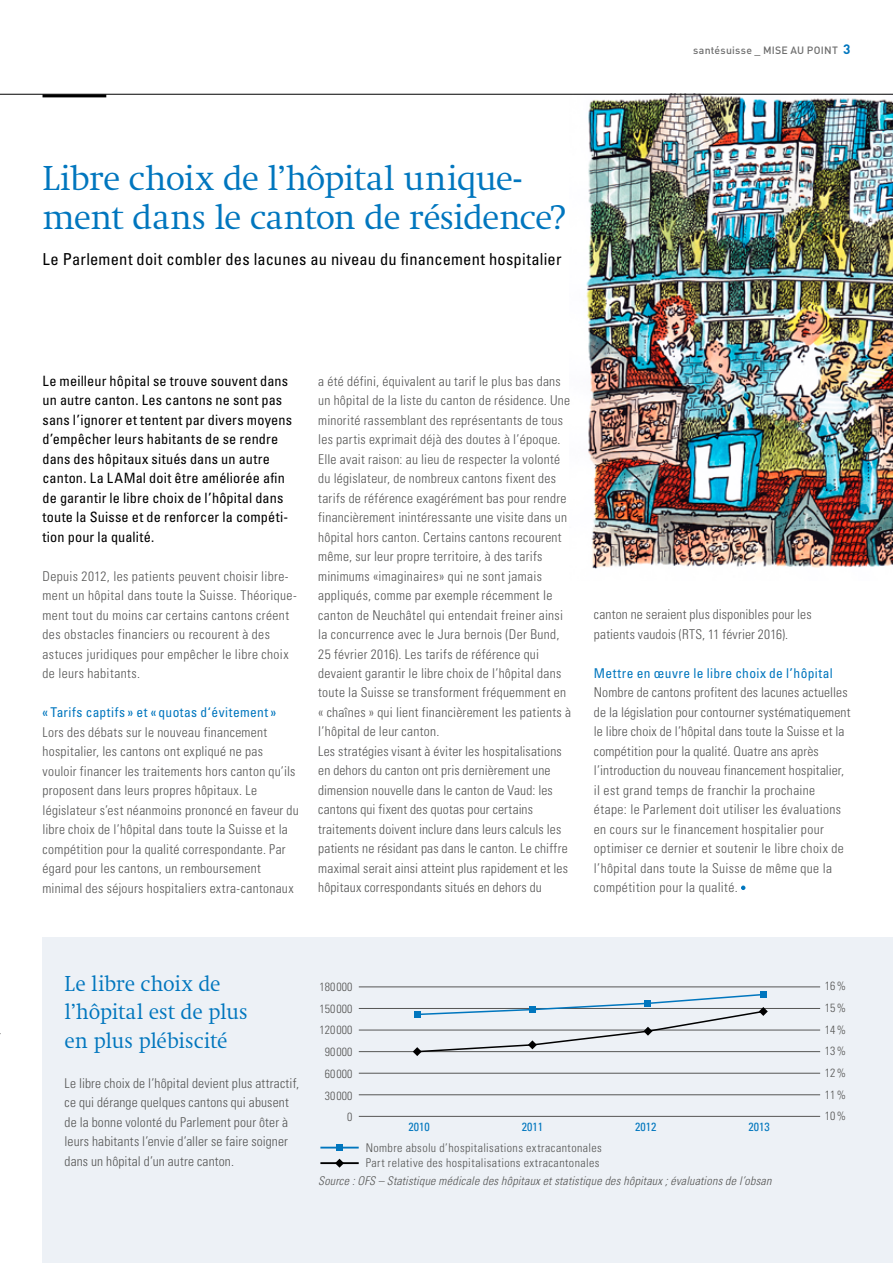
<style>
.page{position:relative;width:893px;height:1263px;background:#fff}
.page>*{position:absolute;margin:0;border:0;box-sizing:border-box;transform-origin:0 0}
.t1{font:300 36px/39px "Swift EF";letter-spacing:-.03em;color:#0076be}
.t2{font:300 22.5px/28.5px "Swift EF";letter-spacing:-.015em;color:#0076be;scale:.96 1}
.t3{font:condensed 16.5px "Univers LT Std";letter-spacing:.01em;color:#000}
.t4{font:condensed 14.25px/19.5px "Univers LT Std";letter-spacing:.01em;color:#000}
.t5{font:300 condensed 13.5px/19.5px "Univers LT Std";letter-spacing:.02em;color:#565655}
.t6{font:condensed 13.5px "Univers LT Std";letter-spacing:.03em;color:#0076be}
.t7{font:300 condensed 12px/15px "Univers LT Std";letter-spacing:.035em;color:#565655}
.t8{font:italic 300 condensed 12px "Univers LT Std";letter-spacing:.02em;color:#565655}
.t9{font:300 condensed 11.85px "Univers LT Std";color:#565655}
.t10{font:condensed 11.85px "Univers LT Std";color:#0076be}
.t11{font:500 10.5px "DIN";letter-spacing:.025em;color:#6e6e6e}
.s1{font-weight:700;font-size:13.5px;color:#0076be}
</style>
<div class="page">
<div style="left:43px;top:938px;width:850px;height:325px;background:#edf1f6"></div>
<img style="left:570px;top:93px;width:323px;height:476px">
<hr style="left:0;top:94px;width:893px;height:1px;background:#000">
<hr style="left:43px;top:94px;width:63px;height:3px;background:#000">
<hr style="left:359px;top:1116px;width:461px;height:1px;background:#565655">
<hr style="left:359px;top:1094px;width:461px;height:1px;background:#565655">
<hr style="left:359px;top:1073px;width:461px;height:1px;background:#565655">
<hr style="left:359px;top:1051px;width:461px;height:1px;background:#565655">
<hr style="left:359px;top:1030px;width:461px;height:1px;background:#565655">
<hr style="left:359px;top:1008px;width:461px;height:1px;background:#565655">
<hr style="left:359px;top:986px;width:461px;height:1px;background:#565655">
<div style="left:760px;top:991px;width:6px;height:7px;background:#0076be"></div>
<hr style="left:320px;top:1162px;width:39px;height:2px;background:#000">
<svg style="left:413px;top:993px;width:355px;height:63px"></svg>
<hr style="left:320px;top:1147px;width:39px;height:1px;background:#0076be">
<svg style="left:335px;top:1159px;width:9px;height:9px"></svg>
<div style="left:336px;top:1144px;width:7px;height:7px;background:#0076be"></div>
<svg style="left:741px;top:885px;width:4px;height:5px"></svg>
<p class="t11" style="left:693px;top:43px;width:159px">santésuisse _ MISE AU POINT <span class="s1">3</span></p>
<h1 class="t1" style="left:43px;top:160px;width:524px">Libre choix de l’hôpital unique&shy;ment dans le canton de résidence?</h1>
<p class="t3" style="left:43px;top:249px;width:520px">Le Parlement doit combler des lacunes au niveau du financement hospitalier</p>
<p class="t4" style="left:43px;top:370px;width:251px">Le meilleur hôpital se trouve souvent dans un autre canton. Les cantons ne sont pas sans l’ignorer et tentent par divers moyens d’empêcher leurs habitants de se rendre dans des hôpitaux situés dans un autre canton. La LAMal doit être améliorée afin de garantir le libre choix de l’hôpital dans toute la Suisse et de renforcer la compéti&shy;tion pour la qualité.</p>
<p class="t5" style="left:43px;top:566px;width:256px">Depuis 2012, les patients peuvent choisir libre&shy;ment un hôpital dans toute la Suisse. Théorique&shy;ment tout du moins car certains cantons créent des obstacles financiers ou recourent à des astuces juridiques pour empêcher le libre choix de leurs habitants.</p>
<p class="t6" style="left:43px;top:704px;width:235px">«Tarifs captifs» et «quotas d‘évitement»</p>
<p class="t5" style="left:43px;top:722px;width:258px">Lors des débats sur le nouveau financement hospitalier, les cantons ont expliqué ne pas vouloir financer les traitements hors canton qu’ils proposent dans leurs propres hôpitaux. Le législateur s’est néanmoins prononcé en faveur du libre choix de l’hôpital dans toute la Suisse et la compétition pour la qualité correspondante. Par égard pour les cantons, un remboursement minimal des séjours hospitaliers extra-cantonaux</p>
<p class="t5" style="left:318px;top:371px;width:254px">a été défini, équivalent au tarif le plus bas dans un hôpital de la liste du canton de résidence. Une minorité rassemblant des représentants de tous les partis exprimait déjà des doutes à l’époque.<br>Elle avait raison: au lieu de respecter la volonté du législateur, de nombreux cantons fixent des tarifs de référence exagérément bas pour rendre financièrement inintéressante une visite dans un hôpital hors canton. Certains cantons recourent même, sur leur propre territoire, à des tarifs minimums «imaginaires» qui ne sont jamais appliqués, comme par exemple récemment le canton de Neuchâtel qui entendait freiner ainsi la concurrence avec le Jura bernois (Der Bund, 25 février 2016). Les tarifs de référence qui devaient garantir le libre choix de l’hôpital dans toute la Suisse se transforment fréquemment en « chaînes » qui lient financièrement les patients à l’hôpital de leur canton.<br>Les stratégies visant à éviter les hospitalisations en dehors du canton ont pris dernièrement une dimension nouvelle dans le canton de Vaud: les cantons qui fixent des quotas pour certains traitements doivent inclure dans leurs calculs les patients ne résidant pas dans le canton. Le chiffre maximal serait ainsi atteint plus rapidement et les hôpitaux correspondants situés en dehors du</p>
<p class="t5" style="left:594px;top:605px;width:219px">canton ne seraient plus disponibles pour les patients vaudois (RTS, 11 février 2016).</p>
<p class="t6" style="left:594px;top:664px;width:240px">Mettre en œuvre le libre choix de l’hôpital</p>
<p class="t5" style="left:594px;top:683px;width:258px">Nombre de cantons profitent des lacunes actuelles de la législation pour contourner systématiquement le libre choix de l’hôpital dans toute la Suisse et la compétition pour la qualité. Quatre ans après l’introduction du nouveau financement hospitalier, il est grand temps de franchir la prochaine étape: le Parlement doit utiliser les évaluations en cours sur le financement hospitalier pour optimiser ce dernier et soutenir le libre choix de l’hôpital dans toute la Suisse de même que la compétition pour la qualité.</p>
<h2 class="t2" style="left:65px;top:969px;width:192px">Le libre choix de l’hôpital est de plus en plus plébiscité</h2>
<p class="t5" style="left:65px;top:1073px;width:236px">Le libre choix de l’hôpital devient plus attractif, ce qui dérange quelques cantons qui abusent de la bonne volonté du Parlement pour ôter à leurs habitants l’envie d’aller se faire soigner dans un hôpital d’un autre canton.</p>
<p class="t9" style="left:320px;top:979px;width:34px">180000</p>
<p class="t9" style="left:320px;top:1001px;width:34px">150000</p>
<p class="t9" style="left:320px;top:1023px;width:34px">120000</p>
<p class="t9" style="left:325px;top:1045px;width:29px">90000</p>
<p class="t9" style="left:325px;top:1066px;width:29px">60000</p>
<p class="t9" style="left:325px;top:1088px;width:29px">30000</p>
<p class="t9" style="left:347px;top:1110px;width:7px">0</p>
<p class="t10" style="left:408px;top:1119px;width:23px">2010</p>
<p class="t10" style="left:522px;top:1119px;width:23px">2011</p>
<p class="t10" style="left:635px;top:1119px;width:23px">2012</p>
<p class="t10" style="left:749px;top:1119px;width:23px">2013</p>
<p class="t7" style="left:366px;top:1140px;width:238px">Nombre absolu d’hospitalisations extracantonales<br>Part relative des hospitalisations extracantonales</p>
<p class="t8" style="left:318px;top:1174px;width:455px">Source : OFS – Statistique médicale des hôpitaux et statistique des hôpitaux ; évaluations de l’obsan</p>
<p class="t9" style="left:825px;top:979px;width:22px">16%</p>
<p class="t9" style="left:825px;top:1001px;width:22px">15%</p>
<p class="t9" style="left:825px;top:1022px;width:22px">14%</p>
<p class="t9" style="left:825px;top:1044px;width:22px">13%</p>
<p class="t9" style="left:825px;top:1066px;width:22px">12%</p>
<p class="t9" style="left:825px;top:1087px;width:22px">11%</p>
<p class="t9" style="left:825px;top:1109px;width:22px">10%</p>
</div>
